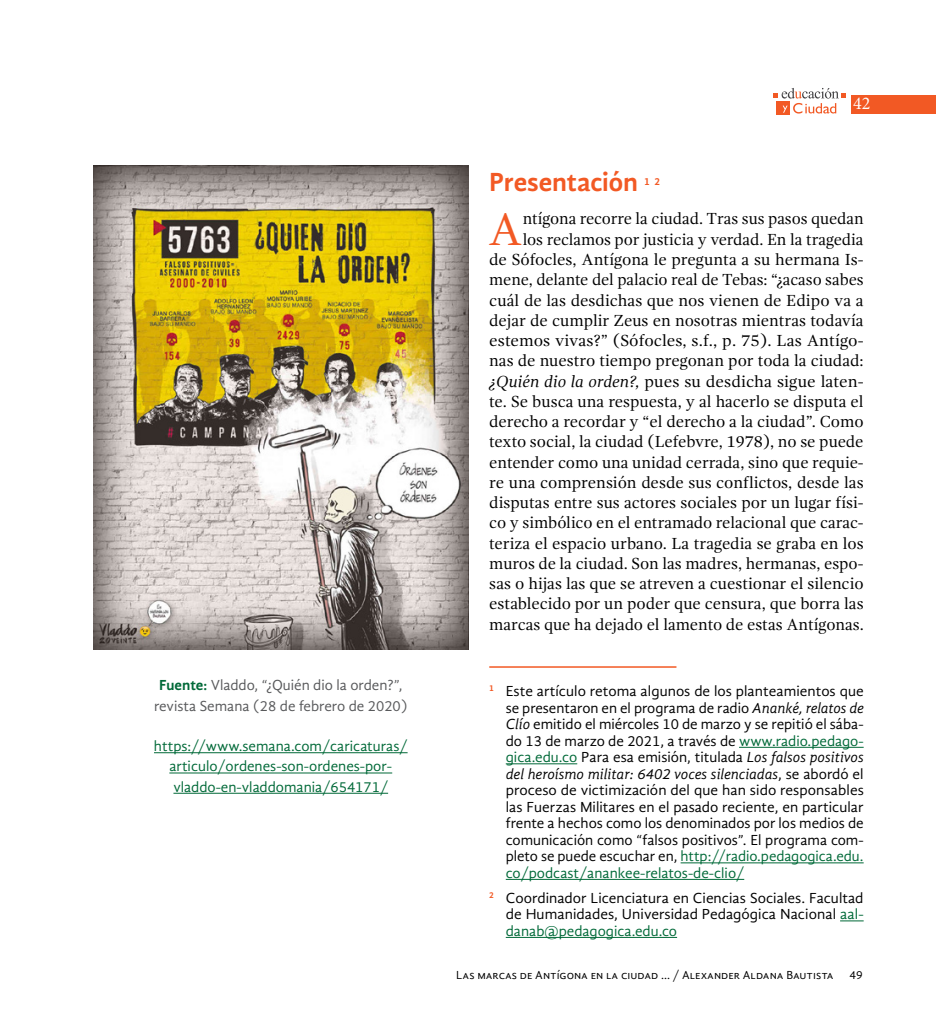
<style>
.page{position:relative;width:936px;height:1021px;background:#fff}
.page>*{position:absolute;margin:0;border:0;box-sizing:border-box;transform-origin:0 0}
.t1{font:46.65px "Gandhi Serif";color:#f25924}
.t2{font:700 27px "Gandhi Sans";letter-spacing:-.005em;color:#f25924}
.t3{font:18px "Minion Pro";color:#fff}
.t4{font:16.5px/20.2px "Gandhi Serif";color:#000;text-align:right}
.t5{font:15px/16.5px "Gandhi Sans";color:#000;text-align:justify}
.t6{font:15px/20.2px "Gandhi Sans";color:#006938;text-align:center}
.t7{font:15px/20.2px "Gandhi Sans";color:#58595b;text-align:center}
.t8{font:12px "Gandhi Sans";color:#000}
.t9{font:700 10.5px "Gandhi Sans";color:#f25924}
.s1{font-weight:700;color:#006938}
.s2{font-style:italic}
.s3{color:#006938}
</style>
<div class="page">
<div style="left:851px;top:95px;width:84px;height:18px;background:#f25924"></div>
<div style="left:776px;top:102px;width:14px;height:13px;background:#f25924"></div>
<svg style="left:773px;top:88px;width:72px;height:25px"></svg>
<hr style="left:154px;top:752px;width:253px;height:1px;background:#006938">
<hr style="left:169px;top:772px;width:223px;height:1px;background:#006938">
<hr style="left:173px;top:792px;width:215px;height:1px;background:#006938">
<img style="left:94px;top:165px;width:374px;height:485px">
<hr style="left:489px;top:666px;width:187px;height:1px;background:#f25924">
<hr style="left:739px;top:747px;width:124px;height:1px;background:#006938">
<hr style="left:505px;top:763px;width:72px;height:1px;background:#006938">
<hr style="left:680px;top:862px;width:183px;height:1px;background:#006938">
<hr style="left:505px;top:879px;width:239px;height:1px;background:#006938">
<svg style="left:840px;top:920px;width:23px;height:1px"></svg>
<hr style="left:505px;top:937px;width:172px;height:1px;background:#006938">
<p class="t7" style="left:154px;top:675px;width:255px"><span class="s1">Fuente:</span> Vladdo, “¿Quién dio la orden?”, revista Semana (28 de febrero de 2020)</p>
<p class="t6" style="left:154px;top:736px;width:255px">https://www.semana.com/caricaturas/ articulo/ordenes-son-ordenes-por&shy;vladdo-en-vladdomania/654171/</p>
<p class="t3" style="left:853px;top:92px;width:19px">42</p>
<h2 class="t2" style="left:489px;top:166px;width:150px">Presentación</h2>
<p class="t9" style="left:644px;top:175px;width:18px">1 2</p>
<h1 class="t1" style="left:488px;top:203px;width:36px">A</h1>
<p class="t4" style="left:489px;top:209px;width:376px">ntígona recorre la ciudad. Tras sus pasos quedan<br>los reclamos por justicia y verdad. En la tragedia<br>de Sófocles, Antígona le pregunta a su hermana Is&shy;mene, delante del palacio real de Tebas: “¿acaso sabes cuál de las desdichas que nos vienen de Edipo va a dejar de cumplir Zeus en nosotras mientras todavía estemos vivas?” (Sófocles, s.f., p. 75). Las Antígo&shy;nas de nuestro tiempo pregonan por toda la ciudad: <span class="s2">¿Quién dio la orden?,</span> pues su desdicha sigue laten&shy;te. Se busca una respuesta, y al hacerlo se disputa el derecho a recordar y “el derecho a la ciudad”. Como texto social, la ciudad (Lefebvre, 1978), no se puede entender como una unidad cerrada, sino que requie&shy;re una comprensión desde sus conflictos, desde las disputas entre sus actores sociales por un lugar físi&shy;co y simbólico en el entramado relacional que carac&shy;teriza el espacio urbano. La tragedia se graba en los muros de la ciudad. Son las madres, hermanas, espo&shy;sas o hijas las que se atreven a cuestionar el silencio establecido por un poder que censura, que borra las marcas que ha dejado el lamento de estas Antígonas.</p>
<p class="t5" style="left:505px;top:683px;width:359px;text-indent:-16px"><sup>1</sup> Este artículo retoma algunos de los planteamientos que se presentaron en el programa de radio <span class="s2">Ananké, relatos de Clío</span> emitido el miércoles 10 de marzo y se repitió el sába&shy;do 13 de marzo de 2021, a través de <span class="s3">www.radio.pedago&shy;gica.edu.co</span> Para esa emisión, titulada <span class="s2">Los falsos positivos del heroísmo militar: 6402 voces silenciadas</span>, se abordó el proceso de victimización del que han sido responsables las Fuerzas Militares en el pasado reciente, en particular frente a hechos como los denominados por los medios de comunicación como “falsos positivos”. El programa com&shy;pleto se puede escuchar en, <span class="s3">http://radio.pedagogica.edu. co/podcast/anankee-relatos-de-clio/</span></p>
<p class="t5" style="left:505px;top:889px;width:359px;text-indent:-16px"><sup>2</sup> Coordinador Licenciatura en Ciencias Sociales. Facultad de Humanidades, Universidad Pedagógica Nacional <span class="s3">aal&shy;danab@pedagogica.edu.co</span></p>
<p class="t8" style="left:456px;top:968px;width:379px">Las marcas de Antígona en la ciudad … / Alexander Aldana Bautista</p>
<p class="t8" style="left:849px;top:968px;width:15px">49</p>
</div>
